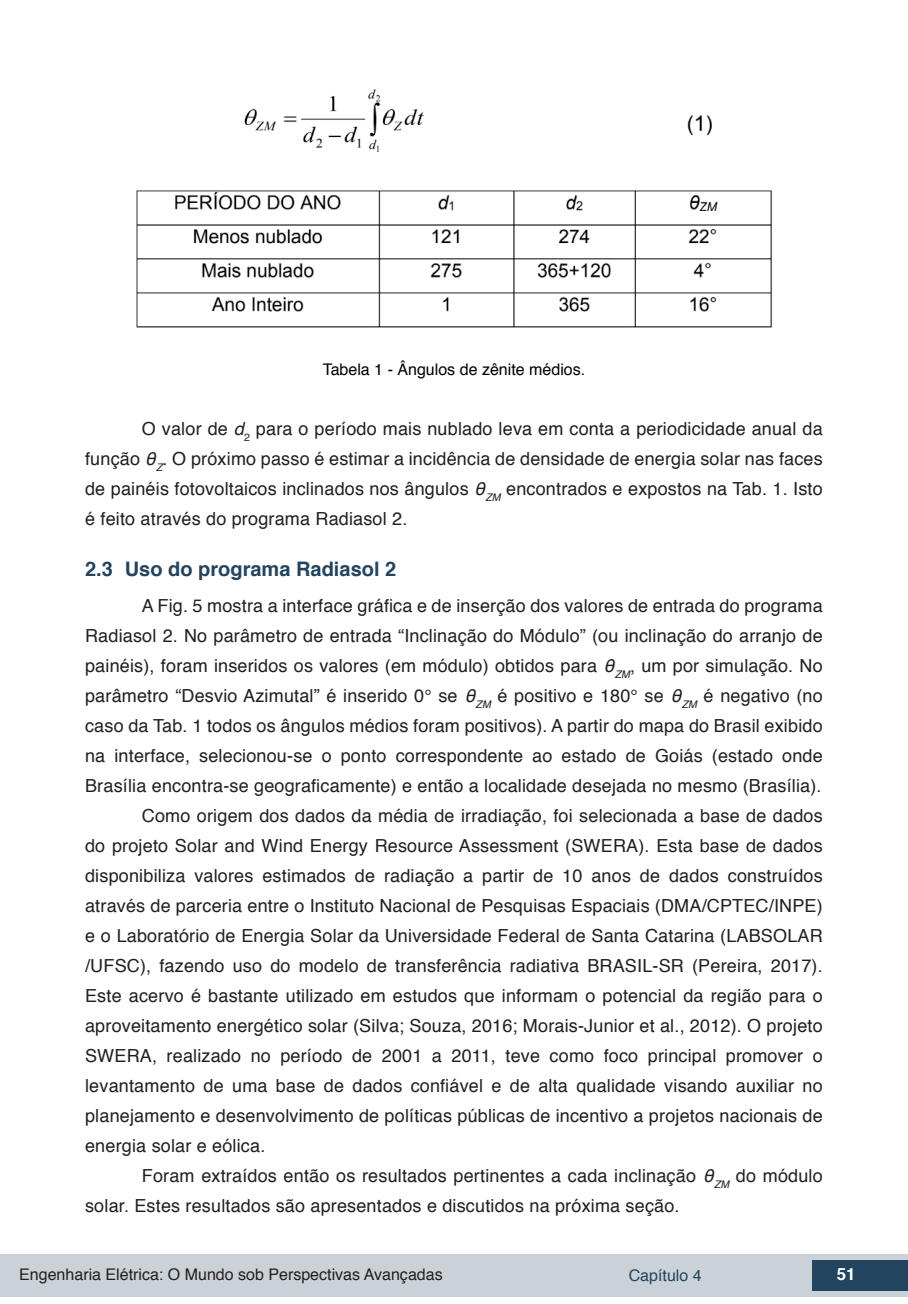
<style>
.page{position:relative;width:908px;height:1304px;background:#fff}
.page>*{position:absolute;margin:0;border:0;box-sizing:border-box;transform-origin:0 0}
.t1{font:700 20px "Helvetica";color:#23445f}
.t2{font:18px/30px "Helvetica";letter-spacing:.01em;color:#231f20;text-align:justify}
.t3{font:700 16.8px "Helvetica";color:#fff}
.t4{font:16px "Helvetica";color:#231f20}
.t5{font:16px "Helvetica";color:#000}
.t6{font:16px "Helvetica";color:#23445f}
.s1{font-style:italic}
</style>
<div class="page">
<div style="left:0;top:1254px;width:906px;height:43px;background:#cad2d7"></div>
<div style="left:812px;top:1261px;width:95px;height:30px;background:#23445f"></div>
<img style="left:244px;top:89px;width:468px;height:63px">
<img style="left:136px;top:190px;width:636px;height:138px">
<p class="t5" style="left:322px;top:357px;width:264px">Tabela 1 - Ângulos de zênite médios.</p>
<p class="t2" style="left:85px;top:415px;width:738px;text-indent:57px">O valor de <span class="s1">d</span><sub>2</sub> para o período mais nublado leva em conta a periodicidade anual da função <span class="s1">θ</span><sub>Z</sub>. O próximo passo é estimar a incidência de densidade de energia solar nas faces de painéis fotovoltaicos inclinados nos ângulos <span class="s1">θ</span><sub>ZM</sub> encontrados e expostos na Tab. 1. Isto é feito através do programa Radiasol 2.</p>
<p class="t1" style="left:85px;top:553px;width:312px">2.3 Uso do programa Radiasol 2</p>
<p class="t2" style="left:142px;top:591px;width:682px">A Fig. 5 mostra a interface gráfica e de inserção dos valores de entrada do programa</p>
<p class="t2" style="left:85px;top:621px;width:738px">Radiasol 2. No parâmetro de entrada “Inclinação do Módulo” (ou inclinação do arranjo de</p>
<p class="t2" style="left:85px;top:651px;width:738px">painéis), foram inseridos os valores (em módulo) obtidos para <span class="s1">θ</span><sub>ZM</sub>, um por simulação. No</p>
<p class="t2" style="left:85px;top:681px;width:738px">parâmetro “Desvio Azimutal” é inserido 0° se <span class="s1">θ</span><sub>ZM</sub> é positivo e 180° se <span class="s1">θ</span><sub>ZM</sub> é negativo (no</p>
<p class="t2" style="left:85px;top:711px;width:738px">caso da Tab. 1 todos os ângulos médios foram positivos). A partir do mapa do Brasil exibido</p>
<p class="t2" style="left:85px;top:741px;width:738px">na interface, selecionou-se o ponto correspondente ao estado de Goiás (estado onde</p>
<p class="t2" style="left:85px;top:771px;width:737px">Brasília encontra-se geograficamente) e então a localidade desejada no mesmo (Brasília).</p>
<p class="t2" style="left:142px;top:801px;width:682px">Como origem dos dados da média de irradiação, foi selecionada a base de dados</p>
<p class="t2" style="left:85px;top:831px;width:738px">do projeto Solar and Wind Energy Resource Assessment (SWERA). Esta base de dados</p>
<p class="t2" style="left:85px;top:861px;width:738px">disponibiliza valores estimados de radiação a partir de 10 anos de dados construídos</p>
<p class="t2" style="left:85px;top:891px;width:738px">através de parceria entre o Instituto Nacional de Pesquisas Espaciais (DMA/CPTEC/INPE)</p>
<p class="t2" style="left:85px;top:921px;width:738px">e o Laboratório de Energia Solar da Universidade Federal de Santa Catarina (LABSOLAR</p>
<p class="t2" style="left:85px;top:951px;width:738px">/UFSC), fazendo uso do modelo de transferência radiativa BRASIL-SR (Pereira, 2017).</p>
<p class="t2" style="left:85px;top:981px;width:738px">Este acervo é bastante utilizado em estudos que informam o potencial da região para o</p>
<p class="t2" style="left:85px;top:1011px;width:738px">aproveitamento energético solar (Silva; Souza, 2016; Morais-Junior et al., 2012). O projeto</p>
<p class="t2" style="left:85px;top:1041px;width:738px">SWERA, realizado no período de 2001 a 2011, teve como foco principal promover o</p>
<p class="t2" style="left:85px;top:1071px;width:738px">levantamento de uma base de dados confiável e de alta qualidade visando auxiliar no</p>
<p class="t2" style="left:85px;top:1101px;width:738px">planejamento e desenvolvimento de políticas públicas de incentivo a projetos nacionais de</p>
<p class="t2" style="left:85px;top:1131px;width:182px">energia solar e eólica.</p>
<p class="t2" style="left:142px;top:1161px;width:682px">Foram extraídos então os resultados pertinentes a cada inclinação <span class="s1">θ</span><sub>ZM</sub> do módulo</p>
<p class="t2" style="left:85px;top:1191px;width:595px">solar. Estes resultados são apresentados e discutidos na próxima seção.</p>
<p class="t4" style="left:19px;top:1262px;width:425px">Engenharia Elétrica: O Mundo sob Perspectivas Avançadas</p>
<p class="t6" style="left:628px;top:1263px;width:74px">Capítulo 4</p>
<p class="t3" style="left:836px;top:1261px;width:20px">51</p>
</div>
